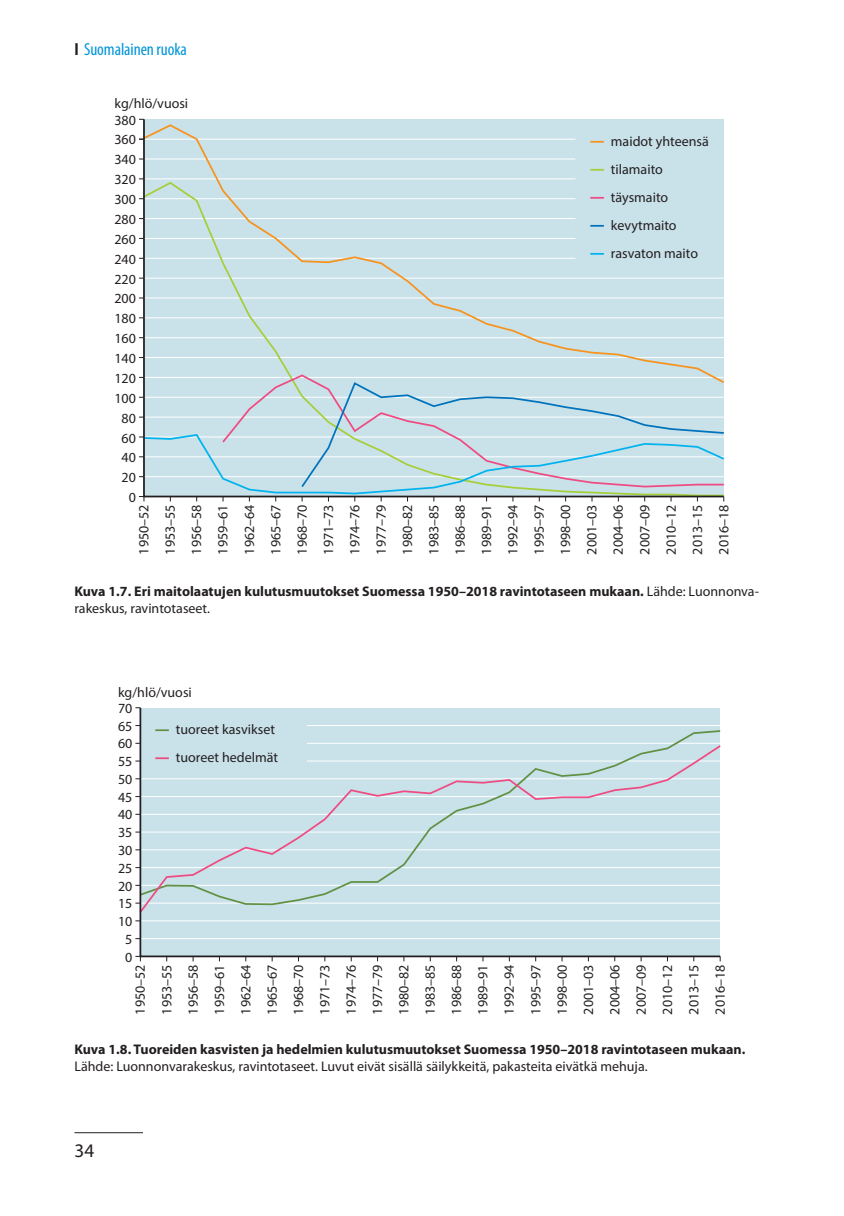
<style>
.page{position:relative;width:844px;height:1216px;background:#fff}
.page>*{position:absolute;margin:0;border:0;box-sizing:border-box;transform-origin:0 0}
.t1{font:19.25px "Myriad Pro";color:#231f20}
.t2{font:condensed 17.5px "Myriad Pro";letter-spacing:-.005em;color:#0095d9}
.d_kuvateksti{font:14px/26.2px "Myriad Pro";color:#231f20}
.d_kuvateksti-2{font:700 14px/17.5px "Myriad Pro";color:#231f20}
.s1{font-weight:700;color:#231f20}
.s2{font-weight:400}
.s3{font-weight:700}
</style>
<div class="page">
<hr style="left:74px;top:1132px;width:69px;height:1px;background:#231f20">
<svg style="left:142px;top:118px;width:583px;height:380px;background:#c9dfe6"></svg>
<svg style="left:135px;top:955px;width:6px;height:6px"></svg>
<svg style="left:139px;top:707px;width:582px;height:251px;background:#c9dee5"></svg>
<p class="t2" style="left:74px;top:39px;width:114px"><span class="s1">I</span> Suomalainen ruoka</p>
<p class="d_kuvateksti" style="left:114px;top:90px;width:75px">kg/hlö/vuosi</p>
<p class="d_kuvateksti" style="left:114px;top:110px;width:23px;line-height:19.9px;text-align:right">380<br>360<br>340<br>320<br>300<br>280<br>260<br>240<br>220<br>200<br>180<br>160<br>140<br>120<br>100<br>80<br>60<br>40<br>20<br>0</p>
<p class="d_kuvateksti" style="left:610px;top:127px;width:99px;line-height:28px">maidot yhteensä tilamaito täysmaito kevytmaito rasvaton maito</p>
<p class="d_kuvateksti" style="left:130px;top:554px;width:52px;text-align:justify;rotate:-90deg">1950–52<br>1953–55<br>1956–58<br>1959–61<br>1962–64<br>1965–67<br>1968–70<br>1971–73<br>1974–76<br>1977–79<br>1980–82<br>1983–85<br>1986–88<br>1989–91<br>1992–94<br>1995–97<br>1998–00<br>2001–03<br>2004–06<br>2007–09<br>2010–12<br>2013–15<br>2016–18</p>
<p class="d_kuvateksti-2" style="left:74px;top:582px;width:686px">Kuva 1.7. Eri maitolaatujen kulutusmuutokset Suomessa 1950–2018 ravintotaseen mukaan. <span class="s2">Lähde: Luonnonva&shy;rakeskus, ravintotaseet.</span></p>
<p class="d_kuvateksti" style="left:118px;top:678px;width:75px">kg/hlö/vuosi</p>
<p class="d_kuvateksti" style="left:118px;top:699px;width:16px;line-height:17.8px;text-align:center">70<br>65<br>60<br>55<br>50<br>45<br>40<br>35<br>30<br>25<br>20<br>15<br>10<br>5<br>0</p>
<p class="d_kuvateksti" style="left:176px;top:715px;width:104px;line-height:28px">tuoreet kasvikset tuoreet hedelmät</p>
<p class="d_kuvateksti" style="left:127px;top:1014px;width:52px;text-align:justify;rotate:-90deg">1950–52<br>1953–55<br>1956–58<br>1959–61<br>1962–64<br>1965–67<br>1968–70<br>1971–73<br>1974–76<br>1977–79<br>1980–82<br>1983–85<br>1986–88<br>1989–91<br>1992–94<br>1995–97<br>1998–00<br>2001–03<br>2004–06<br>2007–09<br>2010–12<br>2013–15<br>2016–18</p>
<p class="d_kuvateksti" style="left:74px;top:1039px;width:672px;line-height:17.5px"><span class="s3">Kuva 1.8. Tuoreiden kasvisten ja hedelmien kulutusmuutokset Suomessa 1950–2018 ravintotaseen mukaan.<br></span>Lähde: Luonnonvarakeskus, ravintotaseet. Luvut eivät sisällä säilykkeitä, pakasteita eivätkä mehuja.</p>
<h1 class="t1" style="left:74px;top:1138px;width:21px">34</h1>
</div>
